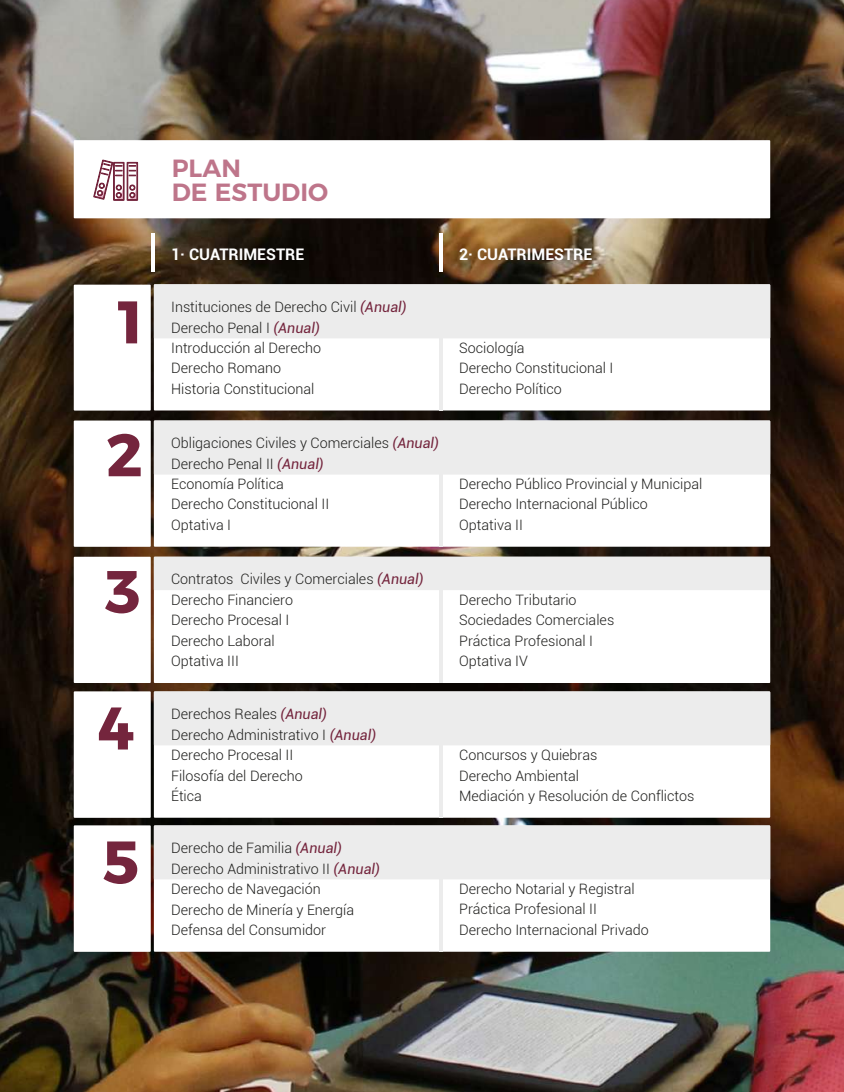
<style>
.page{position:relative;width:844px;height:1092px;background:#fff}
.page>*{position:absolute;margin:0;border:0;box-sizing:border-box;transform-origin:0 0}
.t1{font:700 59.85px "Montserrat";color:#74253d}
.t2{font:600 24.85px/23.3px "Montserrat";color:#be758a}
.t3{font:700 15.92px "Roboto";color:#fff}
.t4{font:300 14.35px/20.5px "Roboto";color:#1d1d1b}
.s1{font-weight:400;font-style:italic;color:#74253d}
</style>
<div class="page">
<img style="left:0;top:0;width:843px;height:1091px">
<div style="left:74px;top:140px;width:696px;height:78px;background:#fff"></div>
<div style="left:154px;top:284px;width:616px;height:126px;background:#fff"></div>
<div style="left:154px;top:556px;width:616px;height:127px;background:#fff"></div>
<div style="left:154px;top:420px;width:616px;height:126px;background:#fff"></div>
<img style="left:156px;top:231px;width:163px;height:48px">
<img style="left:444px;top:231px;width:163px;height:48px">
<div style="left:74px;top:284px;width:77px;height:126px;background:#fff"></div>
<hr style="left:439px;top:284px;width:3px;height:126px;background:#ececec">
<hr style="left:439px;top:233px;width:3px;height:38px;background:#fff">
<hr style="left:152px;top:233px;width:3px;height:38px;background:#fff">
<div style="left:74px;top:420px;width:77px;height:126px;background:#fff"></div>
<hr style="left:439px;top:421px;width:3px;height:125px;background:#ececec">
<div style="left:74px;top:556px;width:77px;height:127px;background:#fff"></div>
<hr style="left:439px;top:557px;width:3px;height:126px;background:#ececec">
<div style="left:154px;top:691px;width:616px;height:126px;background:#fff"></div>
<div style="left:74px;top:691px;width:77px;height:126px;background:#fff"></div>
<hr style="left:439px;top:691px;width:3px;height:126px;background:#ececec">
<svg style="left:93px;top:160px;width:45px;height:41px"></svg>
<div style="left:154px;top:284px;width:616px;height:54px;background:#ececec"></div>
<div style="left:154px;top:420px;width:616px;height:54px;background:#ececec"></div>
<div style="left:154px;top:556px;width:616px;height:34px;background:#ececec"></div>
<div style="left:154px;top:691px;width:616px;height:54px;background:#ececec"></div>
<div style="left:154px;top:825px;width:616px;height:126px;background:#fff"></div>
<div style="left:74px;top:825px;width:77px;height:126px;background:#fff"></div>
<hr style="left:439px;top:825px;width:3px;height:126px;background:#ececec">
<div style="left:154px;top:825px;width:616px;height:54px;background:#ececec"></div>
<h1 class="t1" style="left:112px;top:273px;width:38px">1</h1>
<h1 class="t1" style="left:106px;top:406px;width:38px">2</h1>
<h1 class="t1" style="left:104px;top:542px;width:38px">3</h1>
<h1 class="t1" style="left:97px;top:679px;width:38px">4</h1>
<h1 class="t1" style="left:102px;top:813px;width:38px">5</h1>
<h2 class="t2" style="left:172px;top:155px;width:158px">PLAN<br>DE ESTUDIO</h2>
<p class="t3" style="left:171px;top:243px;width:134px">1· CUATRIMESTRE</p>
<p class="t3" style="left:459px;top:243px;width:134px">2· CUATRIMESTRE</p>
<p class="t4" style="left:171px;top:296px;width:237px">Instituciones de Derecho Civil <span class="s1">(Anual)<br></span>Derecho Penal I <span class="s1">(Anual)<br></span>Introducción al Derecho<br>Derecho Romano<br>Historia Constitucional</p>
<p class="t4" style="left:171px;top:432px;width:269px">Obligaciones Civiles y Comerciales <span class="s1">(Anual)<br></span>Derecho Penal II <span class="s1">(Anual)<br></span>Economía Política<br>Derecho Constitucional II<br>Optativa I</p>
<p class="t4" style="left:171px;top:568px;width:254px">Contratos Civiles y Comerciales <span class="s1">(Anual)<br></span>Derecho Financiero<br>Derecho Procesal I<br>Derecho Laboral<br>Optativa III</p>
<p class="t4" style="left:171px;top:703px;width:206px">Derechos Reales <span class="s1">(Anual)<br></span>Derecho Administrativo I <span class="s1">(Anual)<br></span>Derecho Procesal II<br>Filosofía del Derecho<br>Ética</p>
<p class="t4" style="left:171px;top:837px;width:210px">Derecho de Familia <span class="s1">(Anual)<br></span>Derecho Administrativo II <span class="s1">(Anual)<br></span>Derecho de Navegación<br>Derecho de Minería y Energía<br>Defensa del Consumidor</p>
<p class="t4" style="left:459px;top:337px;width:156px">Sociología<br>Derecho Constitucional I<br>Derecho Político</p>
<p class="t4" style="left:459px;top:473px;width:245px">Derecho Público Provincial y Municipal<br>Derecho Internacional Público<br>Optativa II</p>
<p class="t4" style="left:459px;top:589px;width:157px">Derecho Tributario<br>Sociedades Comerciales<br>Práctica Profesional I<br>Optativa IV</p>
<p class="t4" style="left:459px;top:744px;width:237px">Concursos y Quiebras<br>Derecho Ambiental<br>Mediación y Resolución de Conflictos</p>
<p class="t4" style="left:459px;top:878px;width:191px">Derecho Notarial y Registral<br>Práctica Profesional II<br>Derecho Internacional Privado</p>
</div>
